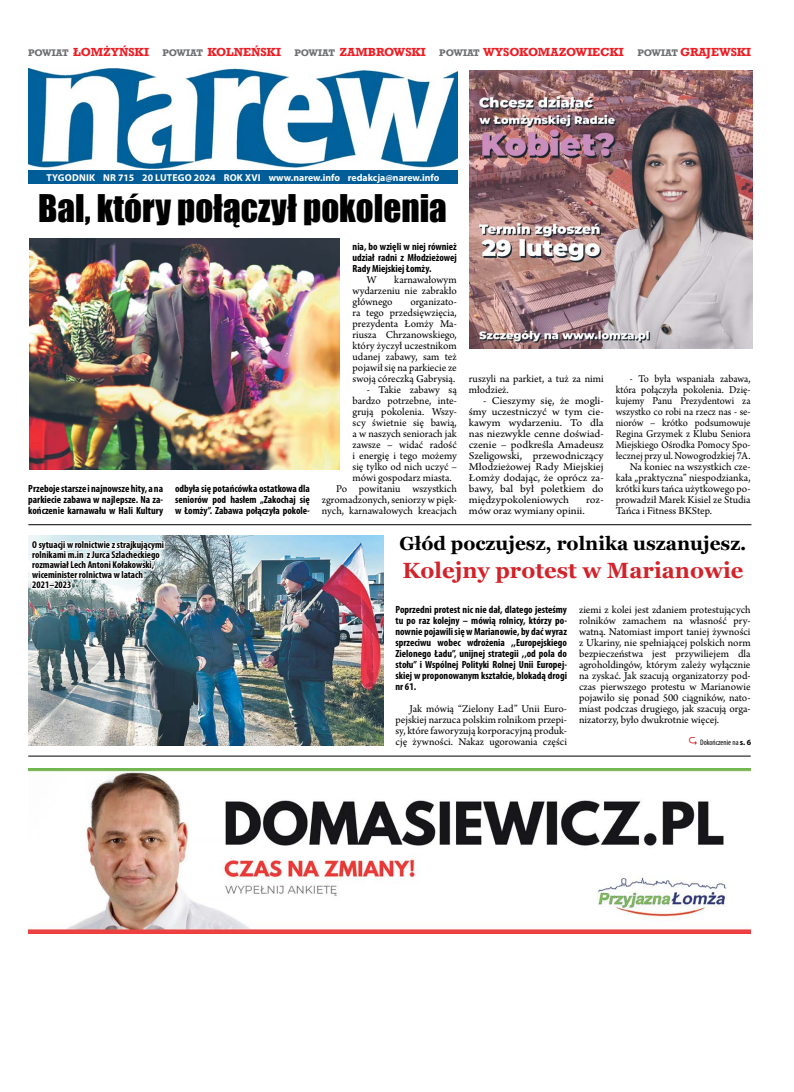
<style>
.page{position:relative;width:794px;height:1092px;background:#fff}
.page>*{position:absolute;margin:0;border:0;box-sizing:border-box;transform-origin:0 0}
.t1{font:35px "Impact";color:#000}
.t2{font:700 22px "Georgia";color:#d2232a}
.t3{font:700 19px "Georgia";color:#000}
.t4{font:11px/11px "Arno Pro";color:#000;text-align:justify}
.t5{font:11px/11px "Arno Pro";color:#000;text-align:justify;scale:1.07 1}
.t6{font:11px "Arno Pro";color:#000;scale:.95 1}
.t7{font:700 11px "Rockwell";color:#ed1d24}
.t8{font:700 condensed 10.4px/11px "Myriad Pro";color:#000;text-align:justify}
.t9{font:700 condensed 10px/10px "Myriad Pro";color:#000}
.t10{font:700 10px "Myriad Pro";color:#fff}
.t11{font:condensed 8px "Myriad Pro";color:#000}
.s1{font-size:9px;color:#6d6e71}
.s2{font-weight:700;font-stretch:normal}
</style>
<div class="page">
<img style="left:28px;top:68px;width:430px;height:102px">
<div style="left:28px;top:170px;width:430px;height:14px;background:#005d98"></div>
<img style="left:28px;top:768px;width:722px;height:165px">
<hr style="left:28px;top:755px;width:722px;height:1px;background:#000">
<img style="left:469px;top:71px;width:283px;height:278px">
<img style="left:30px;top:239px;width:310px;height:231px">
<img style="left:28px;top:536px;width:355px;height:209px">
<hr style="left:28px;top:524px;width:723px;height:1px;background:#000">
<img style="left:30px;top:524px;width:135px;height:91px">
<p class="t7" style="left:28px;top:45px;width:724px"><span class="s1">POWIAT</span> ŁOMŻYŃSKI <span class="s1">POWIAT</span> KOLNEŃSKI <span class="s1">POWIAT</span> ZAMBROWSKI <span class="s1">POWIAT</span> WYSOKOMAZOWIECKI <span class="s1">POWIAT</span> GRAJEWSKI</p>
<p class="t10" style="left:47px;top:171px;width:394px">TYGODNIK NR 715 20 LUTEGO 2024 ROK XVI www.narew.info redakcja@narew.info</p>
<h1 class="t1" style="left:38px;top:181px;width:410px">Bal, który połączył pokolenia</h1>
<p class="t8" style="left:28px;top:482px;width:136px">Przeboje starsze i najnowsze hity, a na parkiecie zabawa w najlepsze. Na za&shy;kończenie karnawału w Hali Kultury</p>
<p class="t8" style="left:175px;top:482px;width:136px">odbyła się potańcówka ostatkowa dla seniorów pod hasłem „Zakochaj się w Łomży”. Zabawa połączyła pokole-</p>
<p class="t8" style="left:352px;top:240px;width:106px">nia, bo wzięli w niej również udział radni z Młodzieżowej Rady Miejskiej Łomży.</p>
<p class="t4" style="left:367px;top:274px;width:11px">W</p>
<p class="t4" style="left:352px;top:274px;width:106px;text-indent:42px">karnawałowym wydarzeniu nie zabrakło głównego</p>
<p class="t4" style="left:352px;top:296px;width:106px;text-indent:58px">organizato&shy;ra tego przedsięwzięcia, prezydenta Łomży Ma&shy;riusza Chrzanowskiego, który życzył uczestnikom udanej zabawy, sam też pojawił się na parkiecie ze swoją córeczką Gabrysią.</p>
<p class="t4" style="left:367px;top:384px;width:92px">- Takie zabawy są</p>
<p class="t4" style="left:352px;top:395px;width:106px">bardzo potrzebne, inte-</p>
<p class="t4" style="left:352px;top:406px;width:106px">grują pokolenia. Wszy-</p>
<p class="t4" style="left:352px;top:417px;width:106px">scy świetnie się bawią,</p>
<p class="t4" style="left:352px;top:428px;width:106px">a w naszych seniorach jak</p>
<p class="t4" style="left:352px;top:439px;width:106px">zawsze – widać radość</p>
<p class="t4" style="left:352px;top:450px;width:106px">i energię i tego możemy</p>
<p class="t4" style="left:352px;top:461px;width:106px">się tylko od nich uczyć –</p>
<p class="t4" style="left:352px;top:472px;width:101px">mówi gospodarz miasta.</p>
<p class="t4" style="left:336px;top:483px;width:122px">Po powitaniu wszystkich</p>
<p class="t4" style="left:322px;top:494px;width:136px">zgromadzonych, seniorzy w pięk-</p>
<p class="t4" style="left:322px;top:505px;width:136px">nych, karnawałowych kreacjach</p>
<p class="t4" style="left:469px;top:373px;width:136px">ruszyli na parkiet, a tuż za nimi młodzież.</p>
<p class="t5" style="left:469px;top:395px;width:128px;text-indent:14px">- Cieszymy się, że mogli&shy;śmy uczestniczyć w tym cie&shy;kawym wydarzeniu. To dla nas niezwykle cenne doświad&shy;czenie – podkreśla Amadeusz Szeligowski, przewodniczący Młodzieżowej Rady Miejskiej Łomży dodając, że oprócz za&shy;bawy, bal był poletkiem do międzypokoleniowych</p>
<p class="t5" style="left:586px;top:494px;width:18px">roz-</p>
<p class="t5" style="left:469px;top:505px;width:110px">mów oraz wymiany opinii.</p>
<p class="t6" style="left:630px;top:372px;width:128px">- To była wspaniała zabawa,</p>
<p class="t6" style="left:616px;top:383px;width:143px">która połączyła pokolenia. Dzię-</p>
<p class="t6" style="left:616px;top:394px;width:143px">kujemy Panu Prezydentowi za</p>
<p class="t6" style="left:616px;top:405px;width:143px">wszystko co robi na rzecz nas - se-</p>
<p class="t6" style="left:616px;top:416px;width:143px">niorów – krótko podsumowuje</p>
<p class="t6" style="left:616px;top:427px;width:143px">Regina Grzymek z Klubu Seniora</p>
<p class="t6" style="left:616px;top:438px;width:143px">Miejskiego Ośrodka Pomocy Spo-</p>
<p class="t6" style="left:616px;top:449px;width:143px">łecznej przy ul. Nowogrodzkiej 7A.</p>
<p class="t4" style="left:630px;top:461px;width:122px">Na koniec na wszystkich cze-</p>
<p class="t4" style="left:616px;top:472px;width:136px">kała „praktyczna” niespodzianka,</p>
<p class="t4" style="left:616px;top:483px;width:136px">krótki kurs tańca użytkowego po-</p>
<p class="t4" style="left:616px;top:494px;width:136px">prowadził Marek Kisiel ze Studia</p>
<p class="t4" style="left:616px;top:505px;width:98px">Tańca i Fitness BKStep.</p>
<p class="t9" style="left:32px;top:540px;width:133px">O sytuacji w rolnictwie z strajkującymi rolnikami m.in z Jurca Szlacheckiego rozmawiał Lech Antoni Kołakowski, wiceminister rolnictwa w latach<br>2021–2023</p>
<h3 class="t3" style="left:399px;top:529px;width:348px">Głód poczujesz, rolnika uszanujesz.</h3>
<h2 class="t2" style="left:402px;top:554px;width:342px">Kolejny protest w Marianowie</h2>
<p class="t8" style="left:395px;top:603px;width:173px">Poprzedni protest nic nie dał, dlatego jesteśmy tu po raz kolejny – mówią rolnicy, którzy po&shy;nownie pojawili się w Marianowie, by dać wyraz sprzeciwu wobec wdrożenia ,,Europejskiego Zielonego Ładu”, unijnej strategii ,,od pola do stołu” i Wspólnej Polityki Rolnej Unii Europej&shy;skiej w proponowanym kształcie, blokadą drogi nr 61.</p>
<p class="t4" style="left:395px;top:703px;width:173px;text-indent:14px">Jak mówią “Zielony Ład” Unii Euro&shy;pejskiej narzuca polskim rolnikom przepi&shy;sy, które faworyzują korporacyjną produk&shy;cję żywności. Nakaz ugorowania części</p>
<p class="t4" style="left:579px;top:604px;width:173px">ziemi z kolei jest zdaniem protestujących rolników zamachem na własność pry&shy;watną. Natomiast import taniej żywności z Ukariny, nie spełniającej polskich norm bezpieczeństwa jest przywiliejem dla agroholdingów, którym zależy wyłącznie na zyskać. Jak szacują organizatorzy pod&shy;czas pierwszego protestu w Marianowie pojawiło się ponad 500 ciągników, nato&shy;miast podczas drugiego, jak szacują orga&shy;nizatorzy, było dwukrotnie więcej.</p>
<p class="t11" style="left:700px;top:737px;width:53px">Dokończenie na <span class="s2">s. 6</span></p>
</div>
